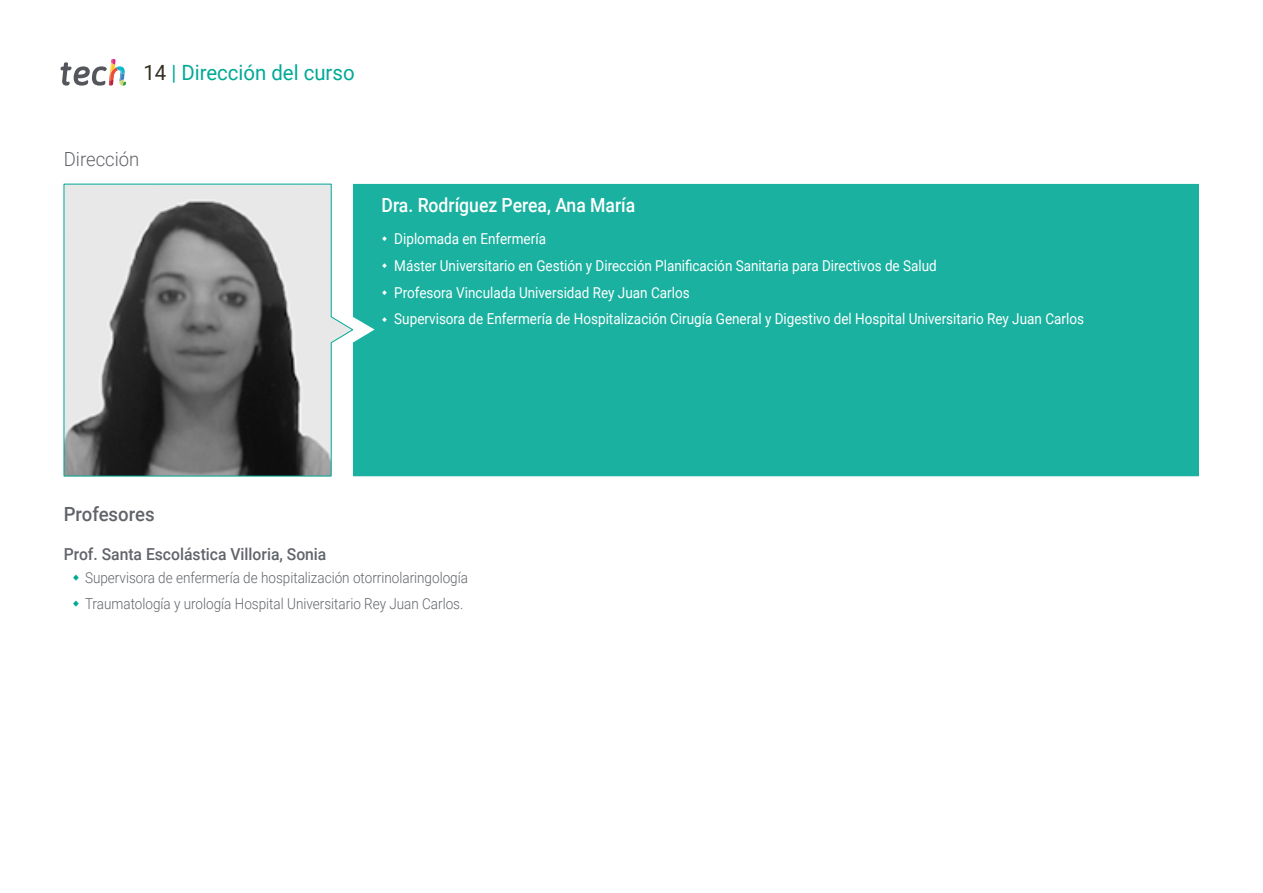
<style>
.page{position:relative;width:1263px;height:893px;background:#fff}
.page>*{position:absolute;margin:0;border:0;box-sizing:border-box;transform-origin:0 0}
.t1{font:21px "Roboto";color:#00a996}
.t2{font:500 19.5px "Roboto";color:#fff;scale:.9 1}
.t3{font:500 19.5px "Roboto";color:#61646a;scale:.95 1}
.t4{font:300 19.5px "Roboto";color:#61646a;scale:.95 1}
.t5{font:500 16.5px "Roboto";color:#61646a;scale:.95 1}
.t6{font:15px/26.7px "Roboto";color:#fff;scale:.9 1}
.t7{font:300 15px/26.7px "Roboto";color:#61646a;scale:.9 1}
.s1{color:#312e20}
</style>
<div class="page">
<svg style="left:61px;top:59px;width:65px;height:27px"></svg>
<div style="left:353px;top:184px;width:846px;height:292px;background:#1ab1a0"></div>
<svg style="left:64px;top:184px;width:289px;height:292px;background:#8f9191"></svg>
<svg style="left:382px;top:236px;width:5px;height:5px"></svg>
<svg style="left:382px;top:263px;width:5px;height:5px"></svg>
<svg style="left:382px;top:290px;width:5px;height:5px"></svg>
<svg style="left:382px;top:317px;width:5px;height:5px"></svg>
<h1 class="t1" style="left:144px;top:57px;width:213px"><span class="s1">14</span> | Dirección del curso</h1>
<h2 class="t4" style="left:64px;top:145px;width:81px">Dirección</h2>
<h2 class="t2" style="left:382px;top:192px;width:283px">Dra. Rodríguez Perea, Ana María</h2>
<p class="t6" style="left:394px;top:225px;width:768px">Diplomada en Enfermería<br>Máster Universitario en Gestión y Dirección Planificación Sanitaria para Directivos de Salud<br>Profesora Vinculada Universidad Rey Juan Carlos<br>Supervisora de Enfermería de Hospitalización Cirugía General y Digestivo del Hospital Universitario Rey Juan Carlos</p>
<h2 class="t3" style="left:64px;top:501px;width:97px">Profesores</h2>
<p class="t5" style="left:64px;top:543px;width:278px">Prof. Santa Escolástica Villoria, Sonia</p>
<p class="t7" style="left:85px;top:563px;width:427px">Supervisora de enfermería de hospitalización otorrinolaringología<br>Traumatología y urología Hospital Universitario Rey Juan Carlos.</p>
</div>
